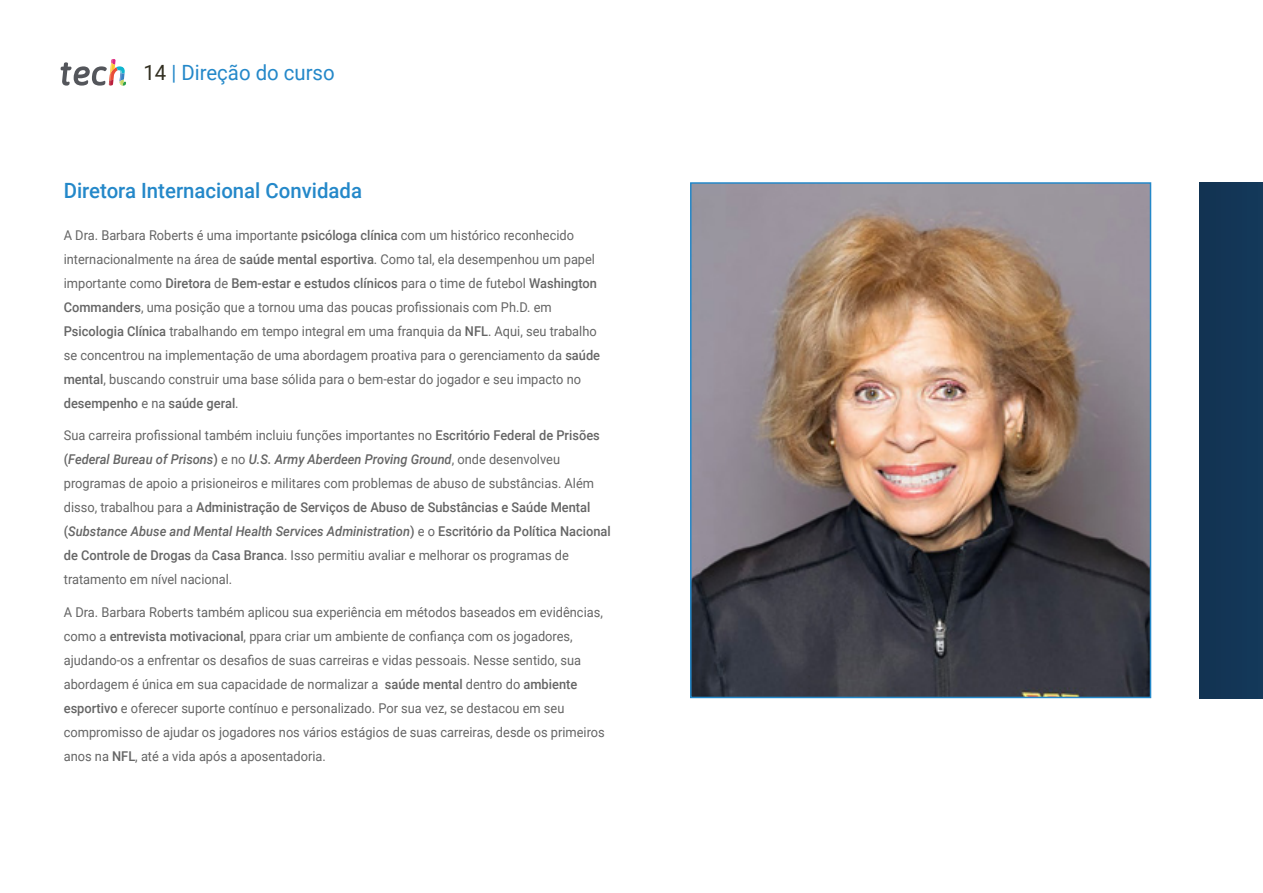
<style>
.page{position:relative;width:1263px;height:893px;background:#fff}
.page>*{position:absolute;margin:0;border:0;box-sizing:border-box;transform-origin:0 0}
.t1{font:500 21px "Roboto";color:#2488c9}
.t2{font:21px "Roboto";color:#2488c9}
.t3{font:13.5px/24px "Roboto";color:#656565;scale:.95 1}
.s1{color:#312e20}
.s2{font-weight:500}
.s3{font-weight:500;font-style:italic}
</style>
<div class="page">
<div style="left:1199px;top:182px;width:64px;height:516px;background:#133556"></div>
<img style="left:693px;top:185px;width:455px;height:510px">
<div style="left:690px;top:182px;width:461px;height:516px;border:2px solid #2488c9"></div>
<svg style="left:61px;top:59px;width:65px;height:27px"></svg>
<h1 class="t2" style="left:144px;top:57px;width:193px"><span class="s1">14</span> | Direção do curso</h1>
<h1 class="t1" style="left:64px;top:176px;width:300px">Diretora Internacional Convidada</h1>
<p class="t3" style="left:64px;top:222px;width:566px">A Dra. Barbara Roberts é uma importante <span class="s2">psicóloga clínica</span> com um histórico reconhecido internacionalmente na área de <span class="s2">saúde mental esportiva</span>. Como tal, ela desempenhou um papel importante como <span class="s2">Diretora</span> de <span class="s2">Bem-estar e estudos clínicos</span> para o time de futebol <span class="s2">Washington Commanders</span>, uma posição que a tornou uma das poucas profissionais com Ph.D. em <span class="s2">Psicologia Clínica</span> trabalhando em tempo integral em uma franquia da <span class="s2">NFL</span>. Aqui, seu trabalho se concentrou na implementação de uma abordagem proativa para o gerenciamento da <span class="s2">saúde mental</span>, buscando construir uma base sólida para o bem-estar do jogador e seu impacto no <span class="s2">desempenho</span> e na <span class="s2">saúde geral</span>.</p>
<p class="t3" style="left:64px;top:423px;width:577px">Sua carreira profissional também incluiu funções importantes no <span class="s2">Escritório Federal de Prisões (</span><span class="s3">Federal Bureau of Prisons</span><span class="s2">)</span> e no <span class="s3">U.S. Army Aberdeen Proving Ground</span>, onde desenvolveu programas de apoio a prisioneiros e militares com problemas de abuso de substâncias. Além disso, trabalhou para a <span class="s2">Administração de Serviços de Abuso de Substâncias e Saúde Mental (</span><span class="s3">Substance Abuse and Mental Health Services Administration</span><span class="s2">)</span> e o <span class="s2">Escritório da Política Nacional de Controle de Drogas</span> da <span class="s2">Casa Branca</span>. Isso permitiu avaliar e melhorar os programas de tratamento em nível nacional.</p>
<p class="t3" style="left:64px;top:599px;width:571px">A Dra. Barbara Roberts também aplicou sua experiência em métodos baseados em evidências, como a <span class="s2">entrevista motivacional</span>, ppara criar um ambiente de confiança com os jogadores, ajudando-os a enfrentar os desafios de suas carreiras e vidas pessoais. Nesse sentido, sua abordagem é única em sua capacidade de normalizar a <span class="s2">saúde mental</span> dentro do <span class="s2">ambiente esportivo</span> e oferecer suporte contínuo e personalizado. Por sua vez, se destacou em seu compromisso de ajudar os jogadores nos vários estágios de suas carreiras, desde os primeiros anos na <span class="s2">NFL</span>, até a vida após a aposentadoria.</p>
</div>
